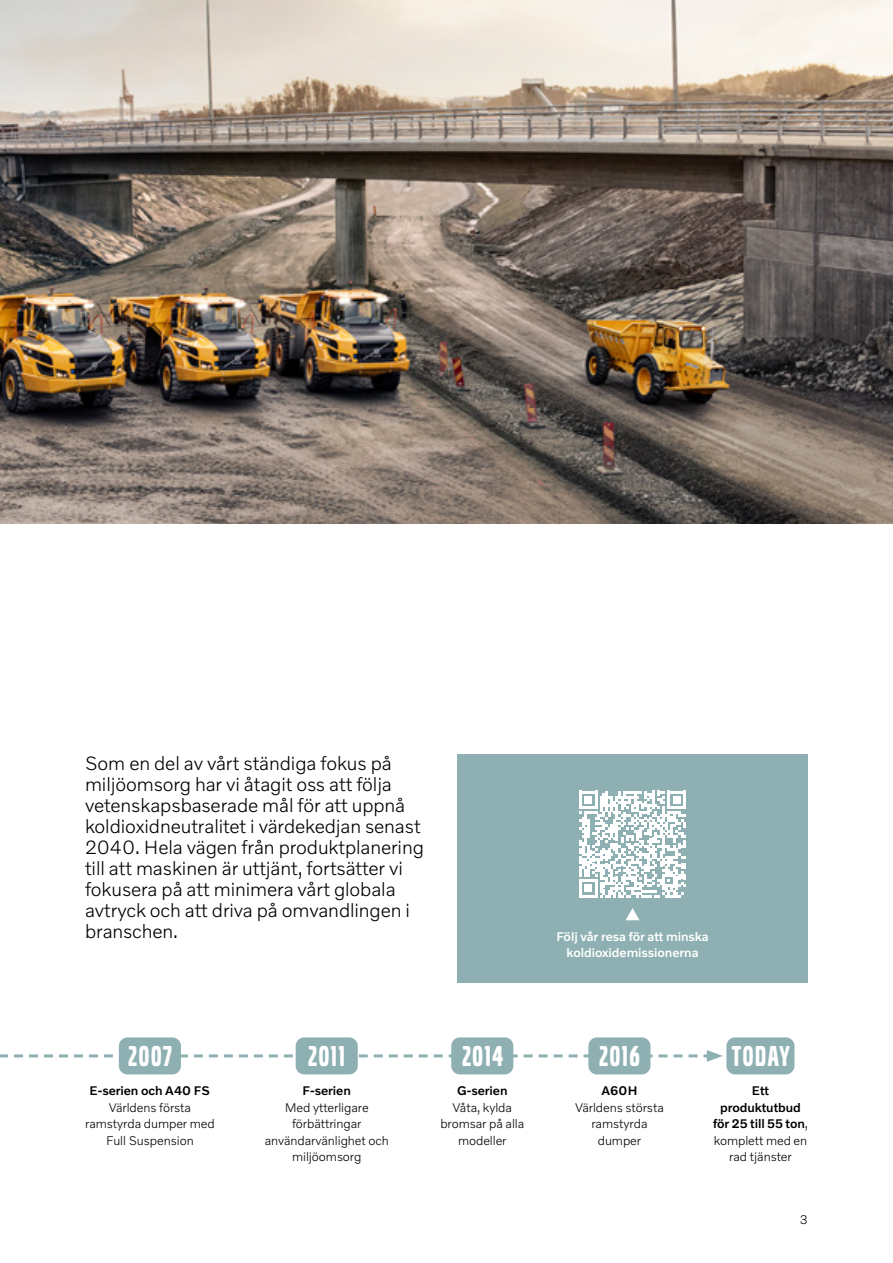
<style>
.page{position:relative;width:893px;height:1263px;background:#fff}
.page>*{position:absolute;margin:0;border:0;box-sizing:border-box;transform-origin:0 0}
.t1{font:30px "Volvo Broad Pro";letter-spacing:.055em;color:#fff}
.t2{font:300 19.5px/21px "Volvo Novum";letter-spacing:-.005em;color:#000}
.t3{font:300 12.75px/16.5px "Volvo Novum";letter-spacing:-.005em;color:#000;text-align:center}
.t4{font:500 12.75px/16.5px "Volvo Novum";letter-spacing:-.005em;color:#000;text-align:center}
.t5{font:500 12.75px/16.5px "Volvo Novum";letter-spacing:-.005em;color:#fff;text-align:center}
.s1{font-weight:300}
</style>
<div class="page">
<svg style="left:0;top:1050px;width:723px;height:12px"></svg>
<div style="left:457px;top:754px;width:351px;height:229px;background:#8fb0b2"></div>
<div style="left:119px;top:1037px;width:62px;height:37px;background:#8fb0b2;border-radius:9px"></div>
<div style="left:296px;top:1037px;width:62px;height:37px;background:#8fb0b2;border-radius:9px"></div>
<div style="left:451px;top:1037px;width:62px;height:37px;background:#8fb0b2;border-radius:9px"></div>
<div style="left:588px;top:1037px;width:62px;height:37px;background:#8fb0b2;border-radius:9px"></div>
<div style="left:726px;top:1037px;width:68px;height:37px;background:#8fb0b2;border-radius:9px"></div>
<img style="left:0;top:0;width:893px;height:523px">
<svg style="left:579px;top:791px;width:107px;height:106px"></svg>
<svg style="left:626px;top:908px;width:13px;height:12px"></svg>
<p class="t2" style="left:85px;top:752px;width:340px">Som en del av vårt ständiga fokus på miljöomsorg har vi åtagit oss att följa vetenskapsbaserade mål för att uppnå koldioxidneutralitet i värdekedjan senast 2040. Hela vägen från produktplanering till att maskinen är uttjänt, fortsätter vi fokusera på att minimera vårt globala avtryck och att driva på omvandlingen i branschen.</p>
<p class="t5" style="left:556px;top:928px;width:154px">Följ vår resa för att minska koldioxidemissionerna</p>
<h1 class="t1" style="left:129px;top:1042px;width:45px">2007</h1>
<h1 class="t1" style="left:308px;top:1042px;width:38px">2011</h1>
<h1 class="t1" style="left:462px;top:1042px;width:42px">2014</h1>
<h1 class="t1" style="left:599px;top:1042px;width:42px">2016</h1>
<h1 class="t1" style="left:732px;top:1042px;width:59px">Today</h1>
<p class="t4" style="left:90px;top:1082px;width:122px">E-serien och A40 FS</p>
<p class="t3" style="left:85px;top:1099px;width:131px">Världens första ramstyrda dumper med<br>Full Suspension</p>
<p class="t4" style="left:303px;top:1082px;width:50px">F-serien</p>
<p class="t3" style="left:265px;top:1099px;width:125px">Med ytterligare förbättringar användarvänlighet och miljöomsorg</p>
<p class="t4" style="left:457px;top:1082px;width:52px">G-serien</p>
<p class="t3" style="left:440px;top:1099px;width:85px">Våta, kylda bromsar på alla modeller</p>
<p class="t4" style="left:601px;top:1082px;width:37px">A60H</p>
<p class="t3" style="left:575px;top:1099px;width:90px">Världens största ramstyrda dumper</p>
<p class="t4" style="left:713px;top:1082px;width:97px">Ett produktutbud för 25 till 55 ton<span class="s1">, komplett med en rad tjänster</span></p>
<p class="t3" style="left:800px;top:1210px;width:10px">3</p>
</div>
